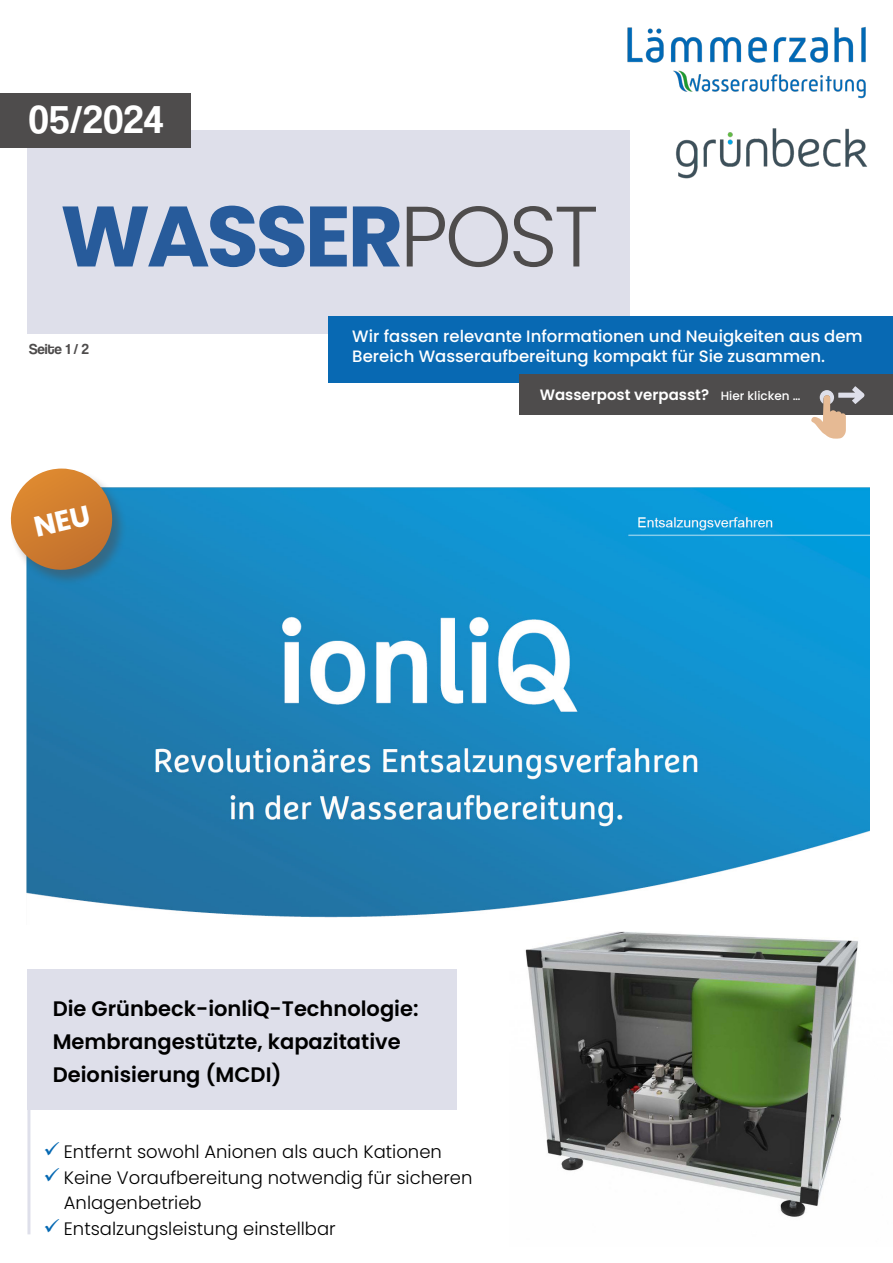
<style>
.page{position:relative;width:893px;height:1263px;background:#fff}
.page>*{position:absolute;margin:0;border:0;box-sizing:border-box;transform-origin:0 0}
.t1{font:700 85.5px "Poppins";letter-spacing:-.04em;color:#275b9b}
.t2{font:40.5px "Coolvetica Rg";letter-spacing:.03em;color:#fff}
.t3{font:600 21px/33px "Poppins";color:#000}
.t4{font:300 18px/25.5px "Poppins";color:#000}
.t5{font:500 16.5px/19.8px "Poppins";color:#fff}
.t6{font:600 15px "Poppins";color:#fff}
.t7{font:15px "Coolvetica Rg";color:#4e4c4c}
.s1{font-weight:300;color:#4e4c4c}
.s2{font-weight:500;font-size:12px}
</style>
<div class="page">
<img style="left:525px;top:931px;width:333px;height:286px">
<img style="left:27px;top:487px;width:843px;height:431px">
<img style="left:627px;top:26px;width:239px;height:73px">
<img style="left:676px;top:128px;width:192px;height:51px">
<div style="left:27px;top:130px;width:602px;height:204px;background:#dedfea"></div>
<div style="left:328px;top:316px;width:565px;height:67px;background:#0869b3"></div>
<div style="left:520px;top:374px;width:373px;height:40px;background:#4e4c4c"></div>
<svg style="left:811px;top:386px;width:53px;height:53px"></svg>
<div style="left:0;top:94px;width:191px;height:54px;background:#4e4c4c"></div>
<div style="left:27px;top:969px;width:430px;height:140px;background:#dedfea"></div>
<div style="left:10px;top:468px;width:117px;height:118px;background:#4e4c4c;opacity:.48"></div>
<hr style="left:27px;top:1096px;width:3px;height:138px;background:#dedfea">
<svg style="left:10px;top:468px;width:107px;height:107px"></svg>
<h2 class="t2" style="left:29px;top:96px;width:136px">05/2024</h2>
<h1 class="t1" style="left:60px;top:187px;width:540px">WASSER<span class="s1">POST</span></h1>
<p class="t7" style="left:29px;top:340px;width:61px">Seite 1 / 2</p>
<p class="t5" style="left:352px;top:326px;width:512px">Wir fassen relevante Informationen und Neuigkeiten aus dem<br>Bereich Wasseraufbereitung kompakt für Sie zusammen.</p>
<p class="t6" style="left:540px;top:386px;width:262px">Wasserpost verpasst? <span class="s2">Hier klicken …</span></p>
<p class="t3" style="left:53px;top:992px;width:367px">Die Grünbeck-ionliQ-Technologie:<br>Membrangestützte, kapazitative<br>Deionisierung (MCDI)</p>
<p class="t4" style="left:64px;top:1139px;width:410px">Entfernt sowohl Anionen als auch Kationen Keine Voraufbereitung notwendig für sicheren Anlagenbetrieb<br>Entsalzungsleistung einstellbar</p>
</div>
